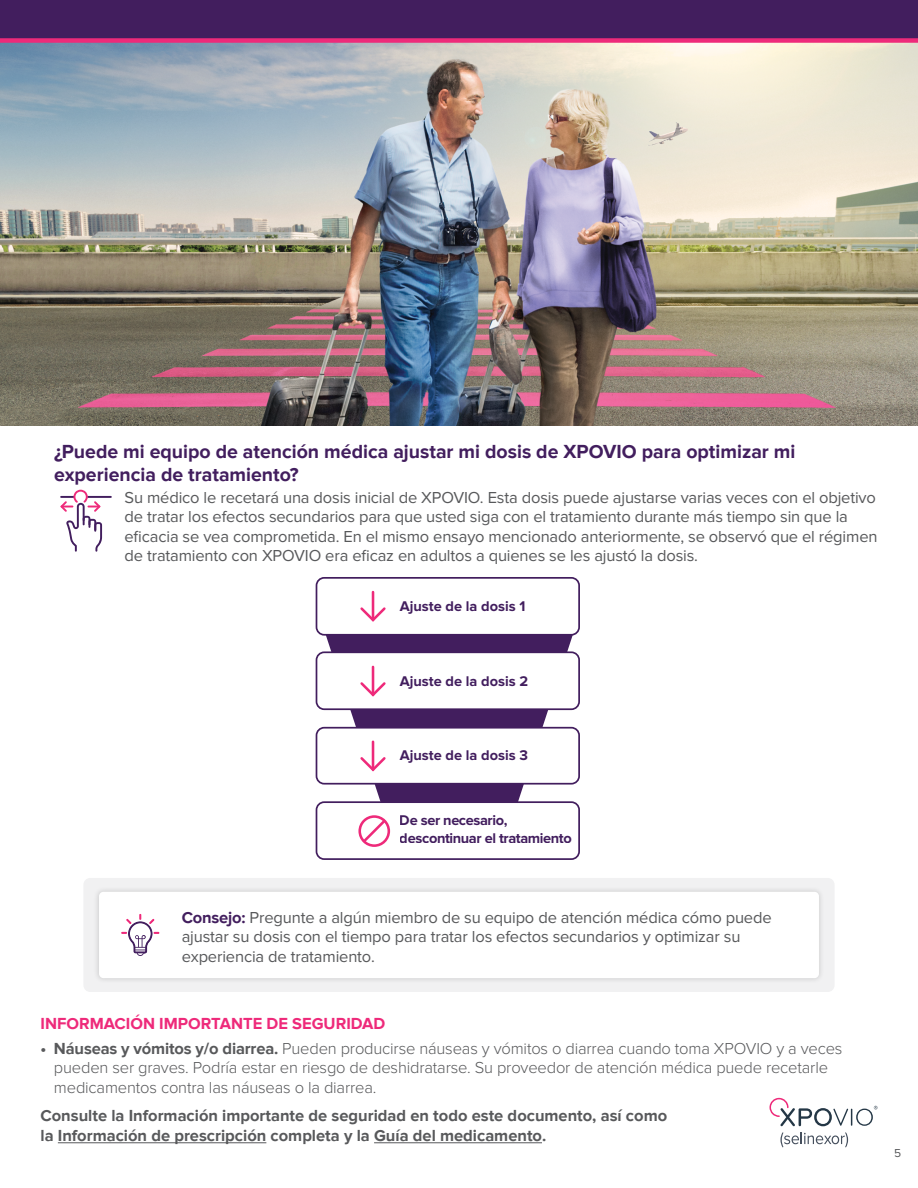
<style>
.page{position:relative;width:918px;height:1188px;background:#fff}
.page>*{position:absolute;margin:0;border:0;box-sizing:border-box;transform-origin:0 0}
.t1{font:700 19.5px/22.5px "Proxima Nova";color:#421e5e}
.t2{font:16.5px/19.5px "Proxima Nova";letter-spacing:-.01em;color:#58595b}
.t3{font:300 16.5px/19.5px "Proxima Nova";letter-spacing:-.01em;color:#58595b}
.t4{font:700 16.5px/19.5px "Proxima Nova";color:#58595b}
.t5{font:700 16.5px "Proxima Nova";color:#ee2a7a}
.t6{font:700 14.55px/17.5px "Proxima Nova";letter-spacing:-.015em;color:#421e5e}
.t7{font:12px "Proxima Nova";color:#58595b}
.s1{font-weight:700;color:#421e5e}
.s2{font-weight:700}
</style>
<div class="page">
<img style="left:0;top:43px;width:918px;height:383px">
<svg style="left:780px;top:1132px;width:68px;height:16px"></svg>
<svg style="left:770px;top:1098px;width:108px;height:28px"></svg>
<div style="left:0;top:0;width:918px;height:40px;background:#421e5e"></div>
<div style="left:0;top:38px;width:918px;height:5px;background:#ee2a7a"></div>
<svg style="left:325px;top:636px;width:248px;height:165px;fill:#421e5e"></svg>
<div style="left:316px;top:577px;width:264px;height:59px;border:2px solid #421e5e;border-radius:8px"></div>
<div style="left:316px;top:652px;width:263px;height:57px;background:#fff;border-radius:8px"></div>
<div style="left:316px;top:651px;width:264px;height:59px;border:2px solid #421e5e;border-radius:8px"></div>
<div style="left:316px;top:728px;width:263px;height:56px;background:#fff;border-radius:8px"></div>
<div style="left:316px;top:727px;width:264px;height:58px;border:2px solid #421e5e;border-radius:8px"></div>
<div style="left:316px;top:801px;width:264px;height:59px;border:2px solid #421e5e;border-radius:8px"></div>
<svg style="left:360px;top:605px;width:26px;height:17px"></svg>
<hr style="left:372px;top:592px;width:2px;height:28px;background:#ee2a7a">
<svg style="left:360px;top:680px;width:26px;height:17px"></svg>
<hr style="left:372px;top:667px;width:2px;height:28px;background:#ee2a7a">
<svg style="left:360px;top:755px;width:26px;height:17px"></svg>
<hr style="left:372px;top:742px;width:2px;height:28px;background:#ee2a7a">
<div style="left:358px;top:815px;width:32px;height:32px;border:3px solid #ee2a7a;border-radius:50%"></div>
<svg style="left:360px;top:817px;width:29px;height:29px"></svg>
<hr style="left:87px;top:496px;width:25px;height:2px;background:#421e5e">
<svg style="left:60px;top:490px;width:42px;height:62px"></svg>
<div style="left:83px;top:878px;width:752px;height:114px;background:#f1f1f2;border-radius:7px"></div>
<div style="left:93px;top:886px;width:732px;height:98px;background:#e7e7e8"></div>
<div style="left:99px;top:892px;width:720px;height:86px;background:#fff;border-radius:4px"></div>
<svg style="left:121px;top:914px;width:38px;height:42px"></svg>
<hr style="left:58px;top:1143px;width:208px;height:1px;background:#58595b">
<hr style="left:374px;top:1143px;width:168px;height:1px;background:#58595b">
<p class="t1" style="left:54px;top:441px;width:743px">¿Puede mi equipo de atención médica ajustar mi dosis de XPOVIO para optimizar mi experiencia de tratamiento?</p>
<p class="t2" style="left:125px;top:488px;width:755px">Su médico le recetará una dosis inicial de XPOVIO. Esta dosis puede ajustarse varias veces con el objetivo de tratar los efectos secundarios para que usted siga con el tratamiento durante más tiempo sin que la eficacia se vea comprometida. En el mismo ensayo mencionado anteriormente, se observó que el régimen de tratamiento con XPOVIO era eficaz en adultos a quienes se les ajustó la dosis.</p>
<p class="t6" style="left:400px;top:598px;width:127px">Ajuste de la dosis 1</p>
<p class="t6" style="left:400px;top:672px;width:130px">Ajuste de la dosis 2</p>
<p class="t6" style="left:400px;top:747px;width:130px">Ajuste de la dosis 3</p>
<p class="t6" style="left:400px;top:812px;width:174px">De ser necesario, descontinuar el tratamiento</p>
<p class="t2" style="left:182px;top:908px;width:591px"><span class="s1">Consejo:</span> Pregunte a algún miembro de su equipo de atención médica cómo puede ajustar su dosis con el tiempo para tratar los efectos secundarios y optimizar su experiencia de tratamiento.</p>
<p class="t5" style="left:40px;top:1014px;width:346px">INFORMACIÓN IMPORTANTE DE SEGURIDAD</p>
<p class="t3" style="left:54px;top:1039px;width:790px;text-indent:-13px"><span class="s2">• Náuseas y vómitos y/o diarrea.</span> Pueden producirse náuseas y vómitos o diarrea cuando toma XPOVIO y a veces pueden ser graves. Podría estar en riesgo de deshidratarse. Su proveedor de atención médica puede recetarle medicamentos contra las náuseas o la diarrea.</p>
<p class="t4" style="left:41px;top:1106px;width:628px">Consulte la Información importante de seguridad en todo este documento, así como la Información de prescripción completa y la Guía del medicamento.</p>
<p class="t7" style="left:894px;top:1147px;width:9px">5</p>
</div>
